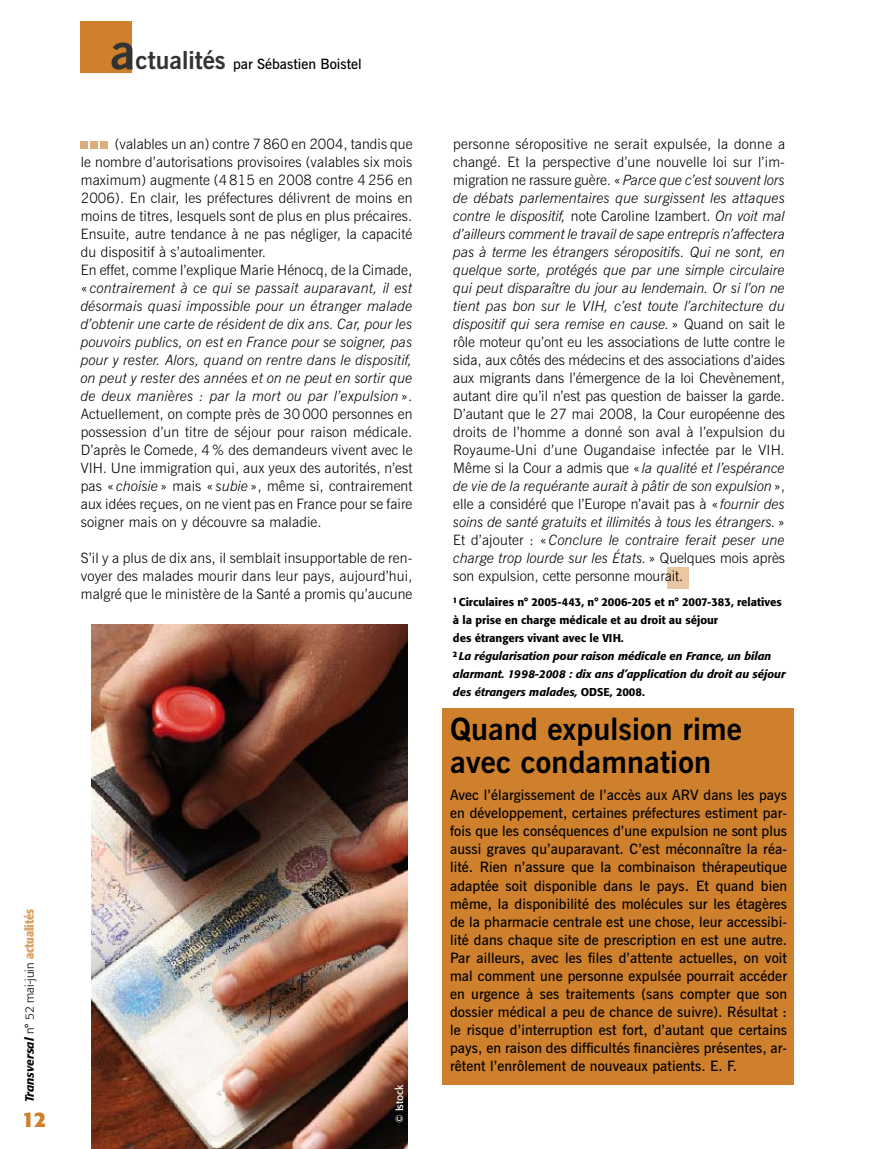
<style>
.page{position:relative;width:893px;height:1149px;background:#fff}
.page>*{position:absolute;margin:0;border:0;box-sizing:border-box;transform-origin:0 0}
.t1{font:700 30.75px/33px "News Gothic BT";letter-spacing:.005em;color:#000}
.t2{font:700 21px "Formata";color:#ce802d}
.t3{font:300 14.25px/18px "News Gothic BT";letter-spacing:.01em;color:#000;text-align:justify}
.t4{font:600 14.25px/18px "News Gothic BT";letter-spacing:.005em;color:#000;text-align:justify}
.t5{font:300 12px "Formata";color:#000}
.t6{font:500 11.25px/18px "Formata";color:#000}
.t7{font:10.5px "Formata";color:#fff}
.s1{font-weight:700;font-size:50.25px;color:#333}
.s2{font-weight:700;font-size:24.75px;color:#333}
.s3{font-style:italic}
.s4{font-weight:500;font-style:italic}
.s5{font-weight:700;font-stretch:condensed;font-size:12.75px;color:#dca366}
</style>
<div class="page">
<div style="left:667px;top:567px;width:21px;height:21px;background:#e9c7a2"></div>
<div style="left:81px;top:21px;width:51px;height:51px;background:#ce802d"></div>
<div style="left:81px;top:141px;width:7px;height:7px;background:#ddac7a"></div>
<div style="left:91px;top:141px;width:7px;height:7px;background:#ddac7a"></div>
<div style="left:101px;top:141px;width:7px;height:7px;background:#ddac7a"></div>
<div style="left:442px;top:708px;width:352px;height:376px;background:#ce802d"></div>
<img style="left:91px;top:624px;width:317px;height:524px">
<p class="t4" style="left:110px;top:55px;width:253px"><span class="s1">a</span><span class="s2">ctualités</span> par Sébastien Boistel</p>
<p class="t3" style="left:81px;top:135px;width:333px;text-align:left;text-indent:34px">(valables un an) contre 7860 en 2004, tandis que le nombre d’autorisations provisoires (valables six mois maximum) augmente (4815 en 2008 contre 4256 en 2006). En clair, les préfectures délivrent de moins en moins de titres, lesquels sont de plus en plus précaires.<br>Ensuite, autre tendance à ne pas négliger, la capacité du dispositif à s’autoalimenter.<br>En effet, comme l’explique Marie Hénocq, de la Cimade, « <span class="s3">contrairement à ce qui se passait auparavant, il est désormais quasi impossible pour un étranger malade d’obtenir une carte de résident de dix ans. Car, pour les pouvoirs publics, on est en France pour se soigner, pas pour y rester. Alors, quand on rentre dans le dispositif, on peut y rester des années et on ne peut en sortir que de deux manières : par la mort ou par l’expulsion</span> ».<br>Actuellement, on compte près de 30000 personnes en possession d’un titre de séjour pour raison médicale.<br>D’après le Comede, 4% des demandeurs vivent avec le VIH. Une immigration qui, aux yeux des autorités, n’est pas « <span class="s3">choisie</span> » mais « <span class="s3">subie</span> », même si, contrairement aux idées reçues, on ne vient pas en France pour se faire soigner mais on y découvre sa maladie.</p>
<p class="t3" style="left:81px;top:549px;width:333px">S’il y a plus de dix ans, il semblait insupportable de ren&shy;voyer des malades mourir dans leur pays, aujourd’hui, malgré que le ministère de la Santé a promis qu’aucune</p>
<p class="t5" style="left:23px;top:1102px;width:195px;rotate:-90deg"><span class="s4">Transversal</span> n° 52 mai-juin <span class="s5">actualités</span></p>
<h2 class="t2" style="left:22px;top:1105px;width:26px">12</h2>
<p class="t7" style="left:393px;top:1122px;width:40px;rotate:-90deg">© Istock</p>
<p class="t3" style="left:453px;top:135px;width:333px">personne séropositive ne serait expulsée, la donne a changé. Et la perspective d’une nouvelle loi sur l’im&shy;migration ne rassure guère. «<span class="s3">Parce que c’est souvent lors de débats parlementaires que surgissent les attaques contre le dispositif,</span> note Caroline Izambert. <span class="s3">On voit mal d’ailleurs comment le travail de sape entrepris n’affectera pas à terme les étrangers séropositifs. Qui ne sont, en quelque sorte, protégés que par une simple circulaire qui peut disparaître du jour au lendemain. Or si l’on ne tient pas bon sur le VIH, c’est toute l’architecture du dispositif qui sera remise en cause.</span> » Quand on sait le rôle moteur qu’ont eu les associations de lutte contre le sida, aux côtés des médecins et des associations d’aides aux migrants dans l’émergence de la loi Chevènement, autant dire qu’il n’est pas question de baisser la garde.<br>D’autant que le 27 mai 2008, la Cour européenne des droits de l’homme a donné son aval à l’expulsion du Royaume-Uni d’une Ougandaise infectée par le VIH.<br>Même si la Cour a admis que « <span class="s3">la qualité et l’espérance de vie de la requérante aurait à pâtir de son expulsion</span>», elle a considéré que l’Europe n’avait pas à « <span class="s3">fournir des soins de santé gratuits et illimités à tous les étrangers.</span> » Et d’ajouter : «<span class="s3">Conclure le contraire ferait peser une charge trop lourde sur les États.</span> » Quelques mois après son expulsion, cette personne mourait.</p>
<p class="t6" style="left:453px;top:593px;width:334px"><sup>1</sup> Circulaires n° 2005-443, n° 2006-205 et n° 2007-383, relatives à la prise en charge médicale et au droit au séjour<br>des étrangers vivant avec le VIH.<br><sup>2</sup> <span class="s3">La régularisation pour raison médicale en France, un bilan alarmant. 1998-2008 : dix ans d’application du droit au séjour des étrangers malades,</span> ODSE, 2008.</p>
<h1 class="t1" style="left:450px;top:712px;width:294px">Quand expulsion rime avec condamnation</h1>
<p class="t4" style="left:450px;top:786px;width:339px">Avec l’élargissement de l’accès aux ARV dans les pays en développement, certaines préfectures estiment par&shy;fois que les conséquences d’une expulsion ne sont plus aussi graves qu’auparavant. C’est méconnaître la réa&shy;lité. Rien n’assure que la combinaison thérapeutique adaptée soit disponible dans le pays. Et quand bien même, la disponibilité des molécules sur les étagères de la pharmacie centrale est une chose, leur accessibi&shy;lité dans chaque site de prescription en est une autre.<br>Par ailleurs, avec les files d’attente actuelles, on voit mal comment une personne expulsée pourrait accéder en urgence à ses traitements (sans compter que son dossier médical a peu de chance de suivre). Résultat : le risque d’interruption est fort, d’autant que certains pays, en raison des difficultés financières présentes, ar&shy;rêtent l’enrôlement de nouveaux patients. E. F.</p>
</div>
